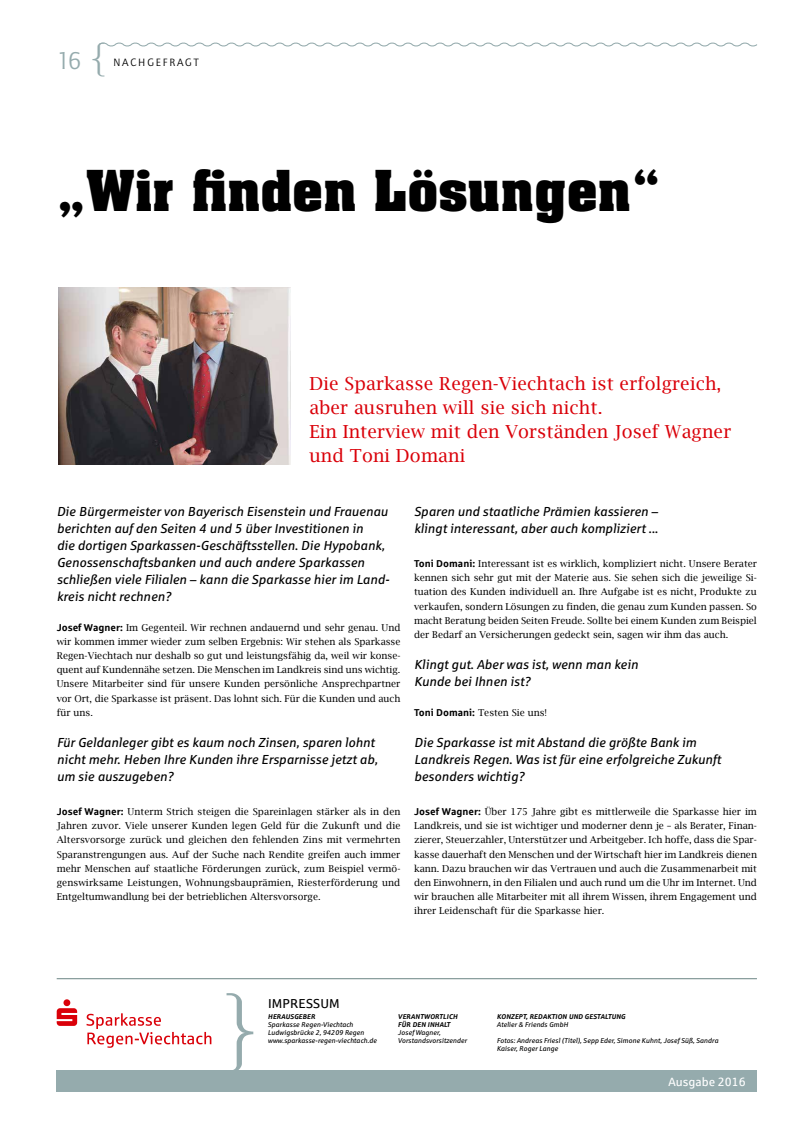
<style>
.page{position:relative;width:808px;height:1134px;background:#fff}
.page>*{position:absolute;margin:0;border:0;box-sizing:border-box;transform-origin:0 0}
.t1{font:89.4px "Clubland";color:#95abad;scale:.95 1}
.t2{font:700 48px "Aachen";letter-spacing:.02em;color:#000}
.t3{font:25px "Quay Itc T";color:#95abad}
.t4{font:18px/24px "Lucida Bright";letter-spacing:.01em;color:#da0009}
.t5{font:italic 13px/17px "Sparkasse Rg";color:#000}
.t6{font:13px "Sparkasse Rg";letter-spacing:.01em;color:#000}
.t7{font:12px "Sparkasse Rg";color:#fff}
.t8{font:11px "Quay Itc T";letter-spacing:.17em;color:#000}
.t9{font:9.5px/14.2px "Lucida Bright";color:#000;text-align:justify}
.t10{font:italic 7px/8px "Sparkasse Rg";color:#000}
.t11{font:italic 700 7px/8px "Sparkasse Rg";color:#000}
.s1{font-family:"Clubland";font-size:38px}
.s2{font-family:"Sparkasse Rg";font-weight:700;font-size:10px}
</style>
<div class="page">
<svg style="left:57px;top:999px;width:20px;height:27px"></svg>
<svg style="left:86px;top:1013px;width:125px;height:35px"></svg>
<svg style="left:99px;top:42px;width:658px;height:5px"></svg>
<div style="left:57px;top:1070px;width:700px;height:21px;background:#95abad"></div>
<img style="left:58px;top:287px;width:233px;height:177px">
<hr style="left:57px;top:978px;width:700px;height:1px;background:#6b8483">
<h3 class="t3" style="left:57px;top:46px;width:52px">16 <span class="s1">{</span></h3>
<p class="t8" style="left:113px;top:56px;width:87px">NACHGEFRAGT</p>
<h2 class="t2" style="left:57px;top:156px;width:605px">„Wir finden Lösungen“</h2>
<h3 class="t4" style="left:309px;top:371px;width:423px">Die Sparkasse Regen-Viechtach ist erfolgreich, aber ausruhen will sie sich nicht.<br>Ein Interview mit den Vorständen Josef Wagner und Toni Domani</h3>
<p class="t5" style="left:57px;top:502px;width:334px">Die Bürgermeister von Bayerisch Eisenstein und Frauenau berichten auf den Seiten 4 und 5 über Investitionen in<br>die dortigen Sparkassen-Geschäftsstellen. Die Hypobank, Genossenschaftsbanken und auch andere Sparkassen schließen viele Filialen – kann die Sparkasse hier im Land&shy;kreis nicht rechnen?</p>
<p class="t9" style="left:57px;top:620px;width:345px"><span class="s2">Josef Wagner:</span> Im Gegenteil. Wir rechnen andauernd und sehr genau. Und wir kommen immer wieder zum selben Ergebnis: Wir stehen als Sparkasse Regen-Viechtach nur deshalb so gut und leistungsfähig da, weil wir konse&shy;quent auf Kundennähe setzen. Die Menschen im Landkreis sind uns wichtig.<br>Unsere Mitarbeiter sind für unsere Kunden persönliche Ansprechpartner vor Ort, die Sparkasse ist präsent. Das lohnt sich. Für die Kunden und auch für uns.</p>
<h3 class="t5" style="left:57px;top:734px;width:322px">Für Geldanleger gibt es kaum noch Zinsen, sparen lohnt nicht mehr. Heben Ihre Kunden ihre Ersparnisse jetzt ab, um sie auszugeben?</h3>
<p class="t9" style="left:57px;top:804px;width:345px"><span class="s2">Josef Wagner:</span> Unterm Strich steigen die Spareinlagen stärker als in den Jahren zuvor. Viele unserer Kunden legen Geld für die Zukunft und die Altersvorsorge zurück und gleichen den fehlenden Zins mit vermehrten Sparanstrengungen aus. Auf der Suche nach Rendite greifen auch immer mehr Menschen auf staatliche Förderungen zurück, zum Beispiel vermö&shy;genswirksame Leistungen, Wohnungsbauprämien, Riesterförderung und Entgeltumwandlung bei der betrieblichen Altersvorsorge.</p>
<h3 class="t5" style="left:414px;top:503px;width:246px">Sparen und staatliche Prämien kassieren – klingt interessant, aber auch kompliziert ...</h3>
<p class="t9" style="left:414px;top:556px;width:344px"><span class="s2">Toni Domani:</span> Interessant ist es wirklich, kompliziert nicht. Unsere Berater kennen sich sehr gut mit der Materie aus. Sie sehen sich die jeweilige Si&shy;tuation des Kunden individuell an. Ihre Aufgabe ist es nicht, Produkte zu verkaufen, sondern Lösungen zu finden, die genau zum Kunden passen. So macht Beratung beiden Seiten Freude. Sollte bei einem Kunden zum Beispiel der Bedarf an Versicherungen gedeckt sein, sagen wir ihm das auch.</p>
<h3 class="t5" style="left:414px;top:656px;width:225px">Klingt gut. Aber was ist, wenn man kein<br>Kunde bei Ihnen ist?</h3>
<p class="t9" style="left:414px;top:705px;width:134px"><span class="s2">Toni Domani:</span> Testen Sie uns!</p>
<h3 class="t5" style="left:414px;top:734px;width:308px">Die Sparkasse ist mit Abstand die größte Bank im<br>Landkreis Regen. Was ist für eine erfolgreiche Zukunft besonders wichtig?</h3>
<p class="t9" style="left:414px;top:804px;width:344px"><span class="s2">Josef Wagner:</span> Über 175 Jahre gibt es mittlerweile die Sparkasse hier im Landkreis, und sie ist wichtiger und moderner denn je – als Berater, Finan&shy;zierer, Steuerzahler, Unterstützer und Arbeitgeber. Ich hoffe, dass die Spar&shy;kasse dauerhaft den Menschen und der Wirtschaft hier im Landkreis dienen kann. Dazu brauchen wir das Vertrauen und auch die Zusammenarbeit mit den Einwohnern, in den Filialen und auch rund um die Uhr im Internet. Und wir brauchen alle Mitarbeiter mit all ihrem Wissen, ihrem Engagement und ihrer Leidenschaft für die Sparkasse hier.</p>
<h1 class="t1" style="left:221px;top:987px;width:46px">}</h1>
<h3 class="t6" style="left:268px;top:995px;width:73px">IMPRESSUM</h3>
<p class="t11" style="left:268px;top:1012px;width:49px">HERAUSGEBER</p>
<p class="t10" style="left:268px;top:1020px;width:110px">Sparkasse Regen-Viechtach<br>Ludwigsbrücke 2, 94209 Regen www.sparkasse-regen-viechtach.de</p>
<p class="t11" style="left:398px;top:1012px;width:61px">VERANTWORTLICH<br>FÜR DEN INHALT</p>
<p class="t10" style="left:398px;top:1028px;width:71px">Josef Wagner,<br>Vorstandsvorsitzender</p>
<p class="t11" style="left:497px;top:1012px;width:130px">KONZEPT, REDAKTION UND GESTALTUNG</p>
<p class="t10" style="left:497px;top:1020px;width:73px">Atelier &amp; Friends GmbH</p>
<p class="t10" style="left:497px;top:1036px;width:223px">Fotos: Andreas Friesl (Titel), Sepp Eder, Simone Kuhnt, Josef Süß, Sandra<br>Kaiser, Roger Lange</p>
<p class="t7" style="left:668px;top:1074px;width:79px">Ausgabe 2016</p>
</div>
